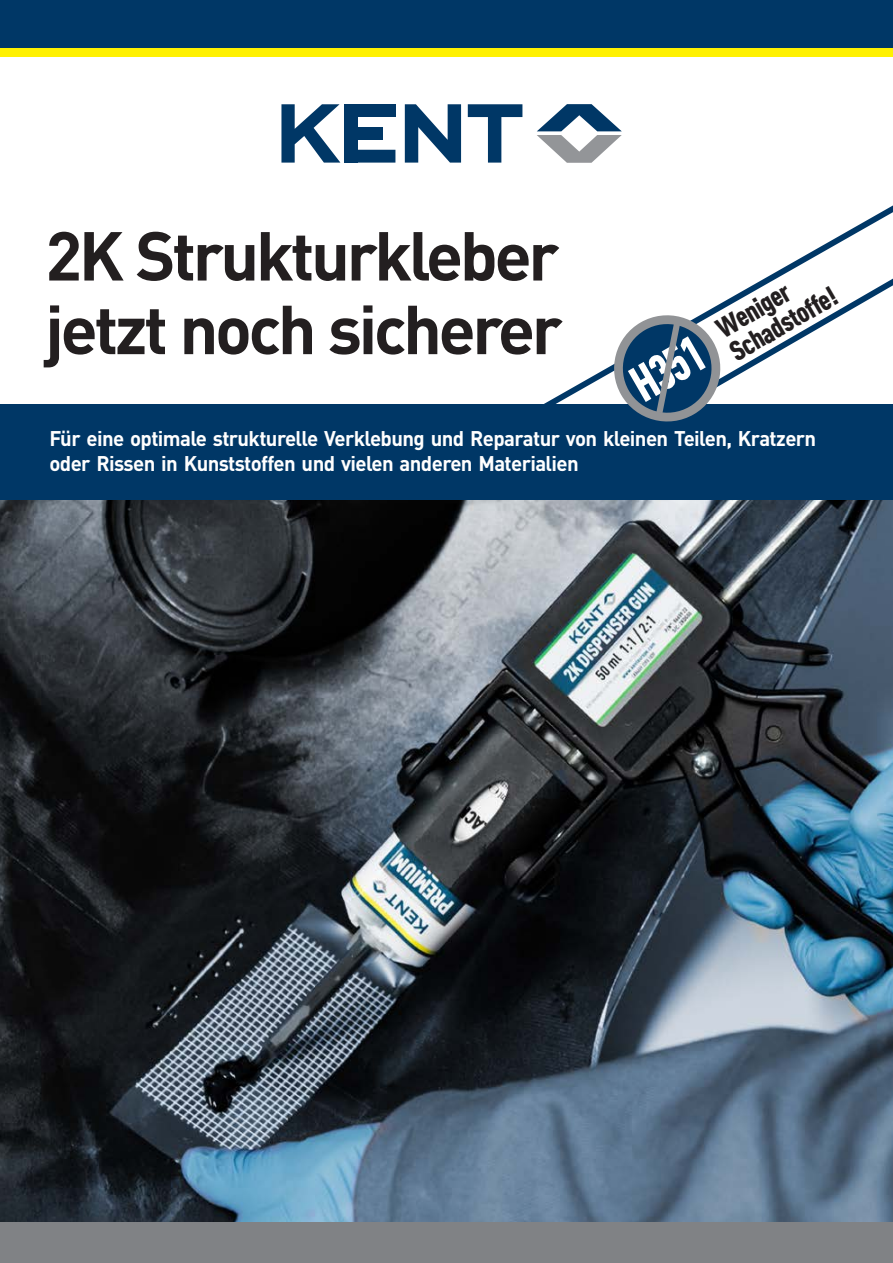
<style>
.page{position:relative;width:893px;height:1263px;background:#fff}
.page>*{position:absolute;margin:0;border:0;box-sizing:border-box;transform-origin:0 0}
.t1{font:700 68.1px/73.7px "DIN Pro";letter-spacing:-.05em;color:#231f20}
.t2{font:900 condensed 50.25px "DIN Pro";color:#fff;scale:.9 1}
.t3{font:900 27.6px/26.7px "DIN Cond";color:#231f20}
.t4{font:700 21px/25.2px "DIN Pro";letter-spacing:-.03em;color:#fff}
.s1{font-family:"DIN Pro";font-stretch:condensed;font-size:34.5px;color:#fff}
</style>
<div class="page">
<svg style="left:405px;top:104px;width:56px;height:59px"></svg>
<svg style="left:468px;top:104px;width:54px;height:59px"></svg>
<svg style="left:281px;top:104px;width:114px;height:59px"></svg>
<div style="left:345px;top:104px;width:50px;height:13px;background:#003766"></div>
<div style="left:345px;top:127px;width:38px;height:13px;background:#003766"></div>
<div style="left:345px;top:104px;width:13px;height:59px;background:#003766"></div>
<svg style="left:537px;top:104px;width:85px;height:59px"></svg>
<img style="left:0;top:500px;width:893px;height:722px">
<div style="left:0;top:1222px;width:893px;height:41px;background:#808285"></div>
<div style="left:0;top:0;width:893px;height:49px;background:#003766"></div>
<div style="left:0;top:48px;width:893px;height:9px;background:#fff101"></div>
<svg style="left:544px;top:205px;width:349px;height:199px"></svg>
<div style="left:0;top:404px;width:893px;height:96px;background:#003766"></div>
<svg style="left:608px;top:309px;width:115px;height:113px"></svg>
<h1 class="t1" style="left:45px;top:216px;width:519px">2K Strukturkleber jetzt noch sicherer</h1>
<h3 class="t3" style="left:711px;top:318px;width:121px;text-indent:-108px;rotate:-30deg"><span class="s1">DOUBLE</span> Weniger<br>Schadstoffe!</h3>
<p class="t4" style="left:49px;top:425px;width:768px">Für eine optimale strukturelle Verklebung und Reparatur von kleinen Teilen, Kratzern oder Rissen in Kunststoffen und vielen anderen Materialien</p>
<h2 class="t2" style="left:616px;top:355px;width:87px;rotate:-30deg">H351</h2>
</div>
